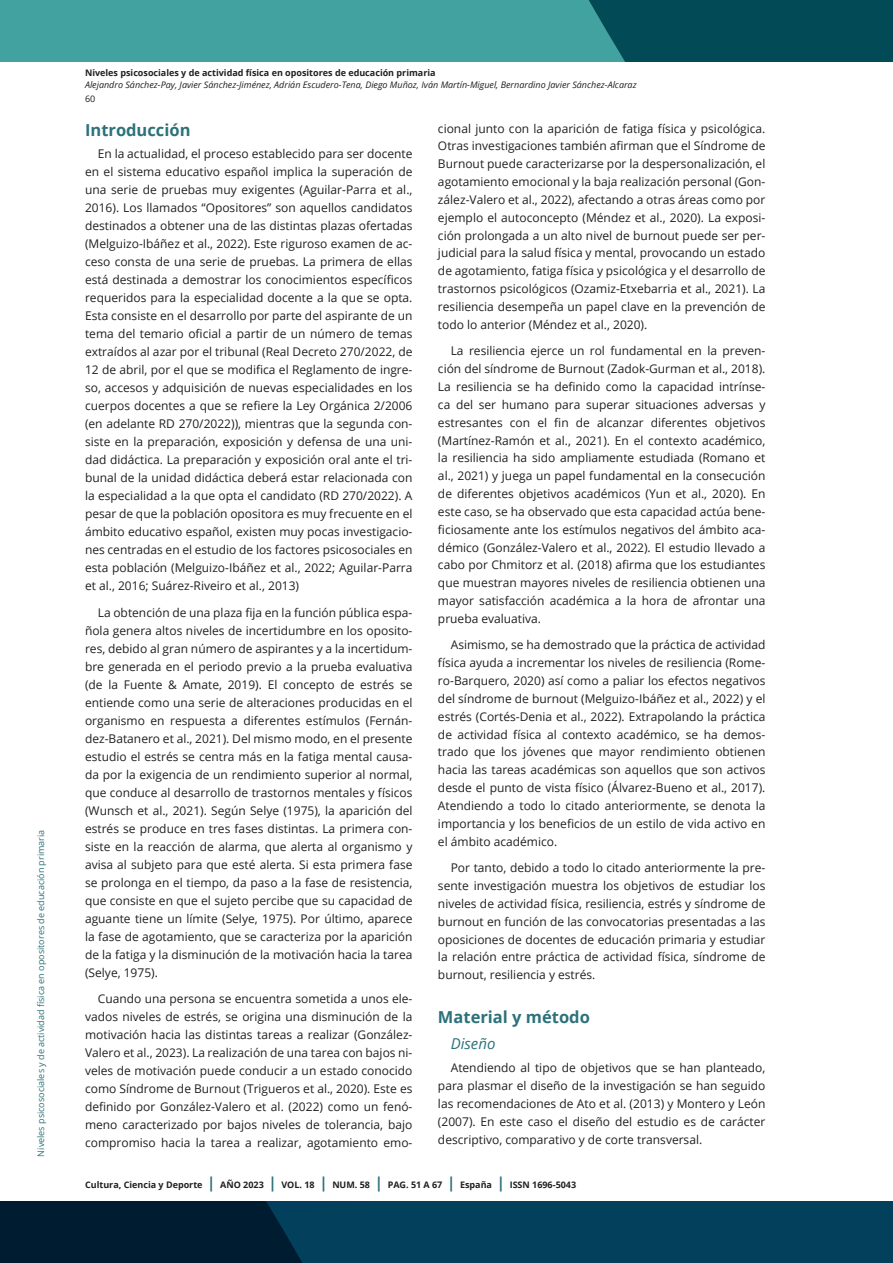
<style>
.page{position:relative;width:893px;height:1263px;background:#fff}
.page>*{position:absolute;margin:0;border:0;box-sizing:border-box;transform-origin:0 0}
.subtitulo_H3{font:700 16.5px "Open Sans";color:#2c727a}
.subtitulo_2_H3{font:italic 15px "Open Sans";color:#2c727a}
.Cuerpo_de_texto_P{font:12px/18px "Open Sans";color:#231f20;text-align:justify}
.t1{font:700 9px "Open Sans";color:#231f20}
.t2{font:italic 9px "Open Sans";color:#231f20}
.t3{font:9px "Open Sans";color:#2c727a}
.t4{font:9px "Open Sans";color:#231f20}
.s1{font-size:15px;color:#2c727a}
</style>
<div class="page">
<svg style="left:0;top:1201px;width:893px;height:62px;background:#02344e"></svg>
<div style="left:0;top:0;width:893px;height:62px;background:#41a29f"></div>
<div style="left:589px;top:0;width:304px;height:62px;background:#024a56"></div>
<p class="t3" style="left:35px;top:1156px;width:328px;rotate:-90deg">Niveles psicosociales y de actividad física en opositores de educación primaria</p>
<p class="t1" style="left:85px;top:67px;width:352px">Niveles psicosociales y de actividad física en opositores de educación primaria</p>
<p class="t2" style="left:85px;top:79px;width:553px">Alejandro Sánchez-Pay, Javier Sánchez-Jiménez, Adrián Escudero-Tena, Diego Muñoz, Iván Martín-Miguel, Bernardino Javier Sánchez-Alcaraz</p>
<p class="t4" style="left:85px;top:92px;width:12px">60</p>
<p class="subtitulo_H3" style="left:85px;top:118px;width:107px">Introducción</p>
<p class="Cuerpo_de_texto_P" style="left:85px;top:145px;width:329px;text-indent:13px">En la actualidad, el proceso establecido para ser docente en el sistema educativo español implica la superación de una serie de pruebas muy exigentes (Aguilar-Parra et al., 2016). Los llamados “Opositores” son aquellos candidatos destinados a obtener una de las distintas plazas ofertadas (Melguizo-Ibáñez et al., 2022). Este riguroso examen de ac&shy;ceso consta de una serie de pruebas. La primera de ellas está destinada a demostrar los conocimientos específicos requeridos para la especialidad docente a la que se opta.<br>Esta consiste en el desarrollo por parte del aspirante de un tema del temario oficial a partir de un número de temas extraídos al azar por el tribunal (Real Decreto 270/2022, de 12 de abril, por el que se modifica el Reglamento de ingre&shy;so, accesos y adquisición de nuevas especialidades en los cuerpos docentes a que se refiere la Ley Orgánica 2/2006 (en adelante RD 270/2022)), mientras que la segunda con&shy;siste en la preparación, exposición y defensa de una uni&shy;dad didáctica. La preparación y exposición oral ante el tri&shy;bunal de la unidad didáctica deberá estar relacionada con la especialidad a la que opta el candidato (RD 270/2022). A pesar de que la población opositora es muy frecuente en el ámbito educativo español, existen muy pocas investigacio&shy;nes centradas en el estudio de los factores psicosociales en esta población (Melguizo-Ibáñez et al., 2022; Aguilar-Parra et al., 2016; Suárez-Riveiro et al., 2013)</p>
<p class="Cuerpo_de_texto_P" style="left:85px;top:603px;width:329px;text-indent:13px">La obtención de una plaza fija en la función pública espa&shy;ñola genera altos niveles de incertidumbre en los oposito&shy;res, debido al gran número de aspirantes y a la incertidum&shy;bre generada en el periodo previo a la prueba evaluativa (de la Fuente &amp; Amate, 2019). El concepto de estrés se entiende como una serie de alteraciones producidas en el organismo en respuesta a diferentes estímulos (Fernán&shy;dez-Batanero et al., 2021). Del mismo modo, en el presente estudio el estrés se centra más en la fatiga mental causa&shy;da por la exigencia de un rendimiento superior al normal, que conduce al desarrollo de trastornos mentales y físicos (Wunsch et al., 2021). Según Selye (1975), la aparición del estrés se produce en tres fases distintas. La primera con&shy;siste en la reacción de alarma, que alerta al organismo y avisa al subjeto para que esté alerta. Si esta primera fase se prolonga en el tiempo, da paso a la fase de resistencia, que consiste en que el sujeto percibe que su capacidad de aguante tiene un límite (Selye, 1975). Por último, aparece la fase de agotamiento, que se caracteriza por la aparición de la fatiga y la disminución de la motivación hacia la tarea (Selye, 1975).</p>
<p class="Cuerpo_de_texto_P" style="left:85px;top:990px;width:329px;text-indent:13px">Cuando una persona se encuentra sometida a unos ele&shy;vados niveles de estrés, se origina una disminución de la motivación hacia las distintas tareas a realizar (González-Valero et al., 2023). La realización de una tarea con bajos ni&shy;veles de motivación puede conducir a un estado conocido como Síndrome de Burnout (Trigueros et al., 2020). Este es definido por González-Valero et al. (2022) como un fenó&shy;meno caracterizado por bajos niveles de tolerancia, bajo compromiso hacia la tarea a realizar, agotamiento emo-</p>
<p class="Cuerpo_de_texto_P" style="left:438px;top:119px;width:329px">cional junto con la aparición de fatiga física y psicológica.<br>Otras investigaciones también afirman que el Síndrome de Burnout puede caracterizarse por la despersonalización, el agotamiento emocional y la baja realización personal (Gon&shy;zález-Valero et al., 2022), afectando a otras áreas como por ejemplo el autoconcepto (Méndez et al., 2020). La exposi&shy;ción prolongada a un alto nivel de burnout puede ser per&shy;judicial para la salud física y mental, provocando un estado de agotamiento, fatiga física y psicológica y el desarrollo de trastornos psicológicos (Ozamiz-Etxebarria et al., 2021). La resiliencia desempeña un papel clave en la prevención de todo lo anterior (Méndez et al., 2020).</p>
<p class="Cuerpo_de_texto_P" style="left:438px;top:342px;width:329px;text-indent:13px">La resiliencia ejerce un rol fundamental en la preven&shy;ción del síndrome de Burnout (Zadok-Gurman et al., 2018).<br>La resiliencia se ha definido como la capacidad intrínse&shy;ca del ser humano para superar situaciones adversas y estresantes con el fin de alcanzar diferentes objetivos (Martínez-Ramón et al., 2021). En el contexto académico, la resiliencia ha sido ampliamente estudiada (Romano et al., 2021) y juega un papel fundamental en la consecución de diferentes objetivos académicos (Yun et al., 2020). En este caso, se ha observado que esta capacidad actúa bene&shy;ficiosamente ante los estímulos negativos del ámbito aca&shy;démico (González-Valero et al., 2022). El estudio llevado a cabo por Chmitorz et al. (2018) afirma que los estudiantes que muestran mayores niveles de resiliencia obtienen una mayor satisfacción académica a la hora de afrontar una prueba evaluativa.</p>
<p class="Cuerpo_de_texto_P" style="left:438px;top:636px;width:329px;text-indent:13px">Asimismo, se ha demostrado que la práctica de actividad física ayuda a incrementar los niveles de resiliencia (Rome&shy;ro-Barquero, 2020) así como a paliar los efectos negativos del síndrome de burnout (Melguizo-Ibáñez et al., 2022) y el estrés (Cortés-Denia et al., 2022). Extrapolando la práctica de actividad física al contexto académico, se ha demos&shy;trado que los jóvenes que mayor rendimiento obtienen hacia las tareas académicas son aquellos que son activos desde el punto de vista físico (Álvarez-Bueno et al., 2017).<br>Atendiendo a todo lo citado anteriormente, se denota la importancia y los beneficios de un estilo de vida activo en el ámbito académico.</p>
<p class="Cuerpo_de_texto_P" style="left:438px;top:858px;width:329px;text-indent:13px">Por tanto, debido a todo lo citado anteriormente la pre&shy;sente investigación muestra los objetivos de estudiar los niveles de actividad física, resiliencia, estrés y síndrome de burnout en función de las convocatorias presentadas a las oposiciones de docentes de educación primaria y estudiar la relación entre práctica de actividad física, síndrome de burnout, resiliencia y estrés.</p>
<p class="subtitulo_H3" style="left:438px;top:1005px;width:153px">Material y método</p>
<p class="subtitulo_2_H3" style="left:451px;top:1034px;width:46px">Diseño</p>
<p class="Cuerpo_de_texto_P" style="left:438px;top:1058px;width:329px;text-indent:13px">Atendiendo al tipo de objetivos que se han planteado, para plasmar el diseño de la investigación se han seguido las recomendaciones de Ato et al. (2013) y Montero y León (2007). En este caso el diseño del estudio es de carácter descriptivo, comparativo y de corte transversal.</p>
<p class="t1" style="left:85px;top:1179px;width:493px">Cultura, Ciencia y Deporte <span class="s1">|</span> AÑO 2023 <span class="s1">|</span> VOL. 18 <span class="s1">|</span> NUM. 58 <span class="s1">|</span> PAG. 51 A 67 <span class="s1">|</span> España <span class="s1">|</span> ISSN 1696-5043</p>
</div>
